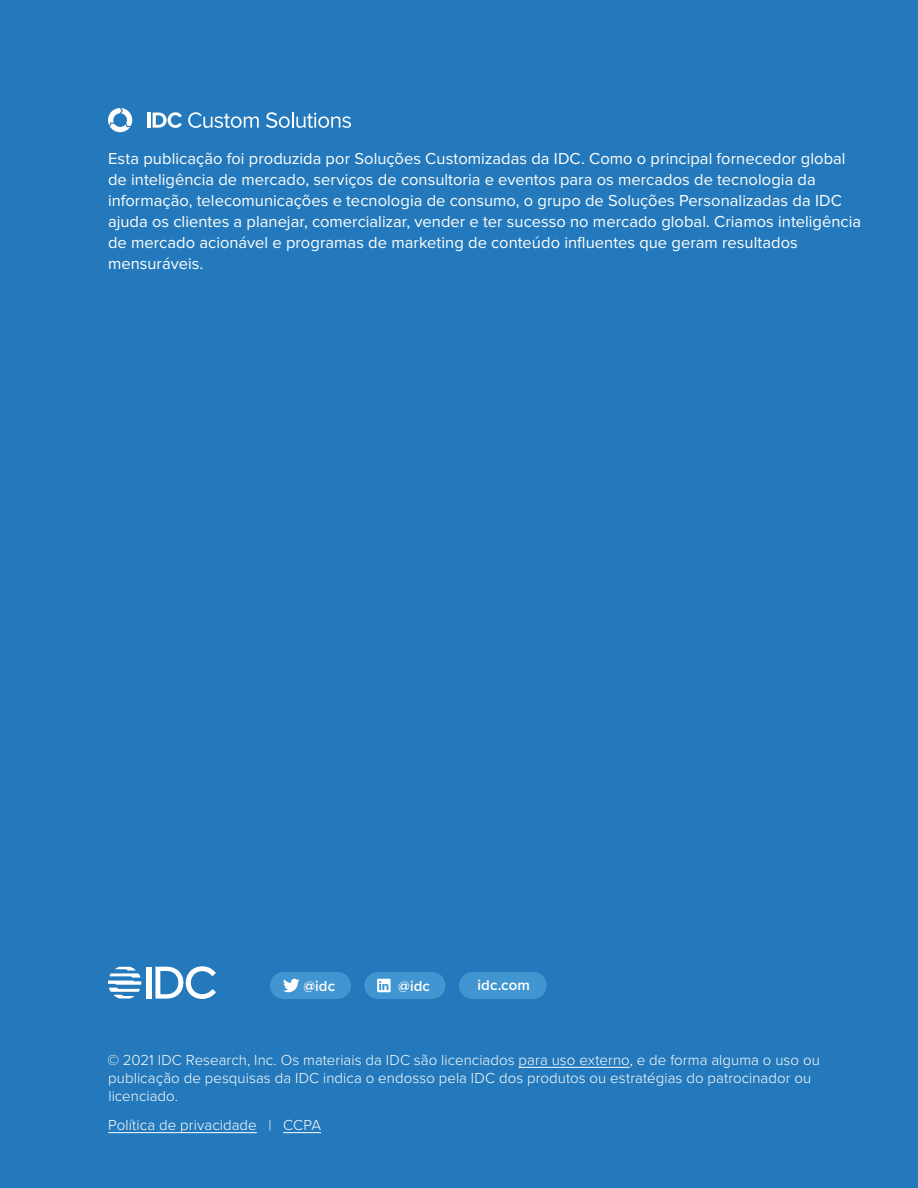
<style>
.page{position:relative;width:918px;height:1188px;background:#2379bb}
.page>*{position:absolute;margin:0;border:0;box-sizing:border-box;transform-origin:0 0}
.t1{font:16.5px/21px "Proxima Nova";letter-spacing:.005em;color:#fff}
.t2{font:300 15px/18px "Proxima Nova";letter-spacing:.005em;color:#fff}
.t3{font:600 15px "Proxima Nova";letter-spacing:.005em;color:#fff}
</style>
<div class="page">
<div style="left:459px;top:972px;width:88px;height:27px;background:#4196d2;border-radius:14px"></div>
<div style="left:270px;top:972px;width:81px;height:27px;background:#4196d2;border-radius:14px"></div>
<svg style="left:283px;top:979px;width:17px;height:13px"></svg>
<div style="left:365px;top:972px;width:81px;height:27px;background:#4196d2;border-radius:14px"></div>
<svg style="left:377px;top:979px;width:14px;height:13px"></svg>
<hr style="left:519px;top:1067px;width:111px;height:1px;background:#fff">
<hr style="left:108px;top:1132px;width:149px;height:1px;background:#fff">
<hr style="left:283px;top:1132px;width:38px;height:1px;background:#fff">
<svg style="left:108px;top:108px;width:24px;height:24px"></svg>
<hr style="left:147px;top:113px;width:3px;height:15px;background:#fff">
<svg style="left:153px;top:112px;width:29px;height:16px"></svg>
<svg style="left:188px;top:112px;width:71px;height:16px"></svg>
<svg style="left:266px;top:112px;width:85px;height:16px"></svg>
<div style="left:146px;top:967px;width:5px;height:32px;background:#fff"></div>
<svg style="left:155px;top:966px;width:61px;height:33px"></svg>
<svg style="left:108px;top:967px;width:33px;height:31px"></svg>
<p class="t1" style="left:108px;top:148px;width:755px">Esta publicação foi produzida por Soluções Customizadas da IDC. Como o principal fornecedor global de inteligência de mercado, serviços de consultoria e eventos para os mercados de tecnologia da informação, telecomunicações e tecnologia de consumo, o grupo de Soluções Personalizadas da IDC ajuda os clientes a planejar, comercializar, vender e ter sucesso no mercado global. Criamos inteligência de mercado acionável e programas de marketing de conteúdo influentes que geram resultados mensuráveis.</p>
<p class="t3" style="left:303px;top:975px;width:33px">@idc</p>
<p class="t3" style="left:398px;top:975px;width:33px">@idc</p>
<p class="t3" style="left:478px;top:974px;width:54px">idc.com</p>
<p class="t2" style="left:107px;top:1050px;width:714px">© 2021 IDC Research, Inc. Os materiais da IDC são licenciados para uso externo, e de forma alguma o uso ou publicação de pesquisas da IDC indica o endosso pela IDC dos produtos ou estratégias do patrocinador ou licenciado.</p>
<p class="t2" style="left:108px;top:1115px;width:214px">Política de privacidade | CCPA</p>
</div>
